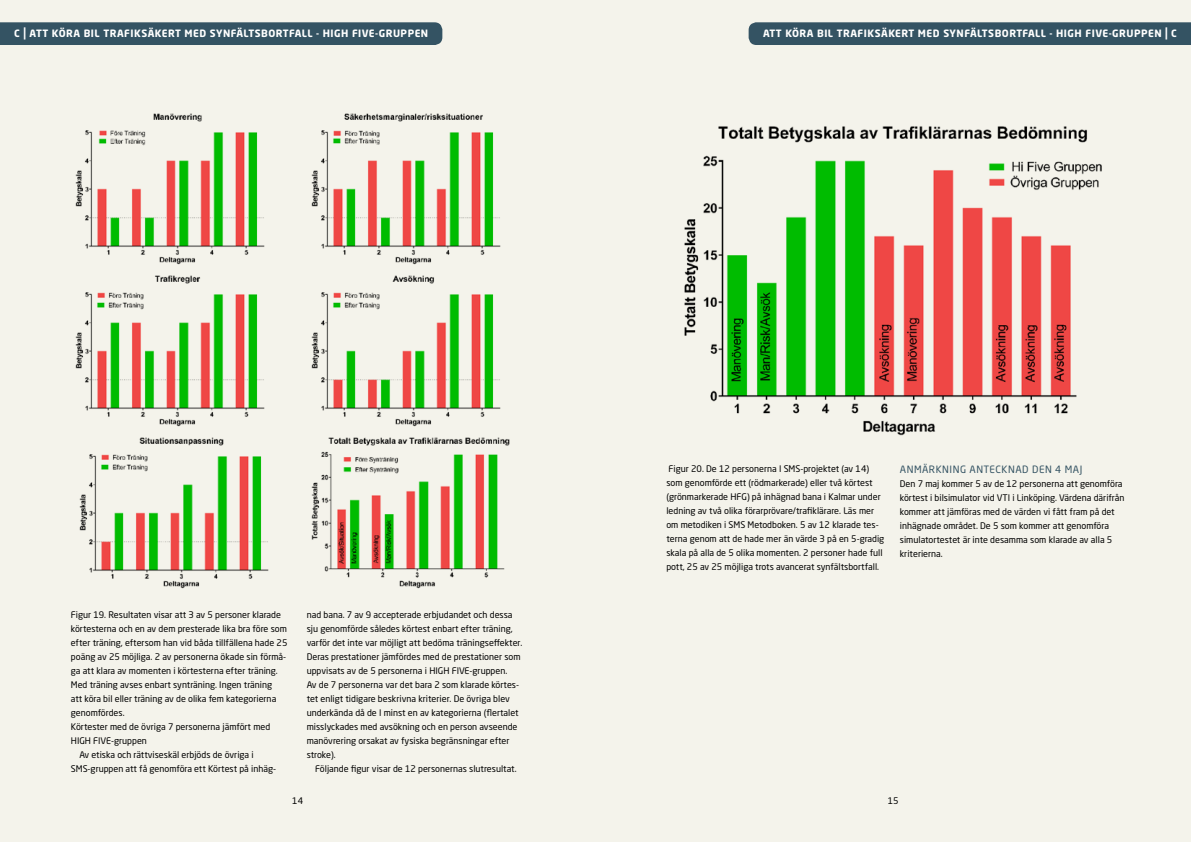
<style>
.page{position:relative;width:1191px;height:842px;background:#f4f3eb}
.page>*{position:absolute;margin:0;border:0;box-sizing:border-box;transform-origin:0 0}
.t1{font:700 10px "Neo Sans Pro";letter-spacing:.05em;color:#fff}
.t2{font:10px "Neo Sans Pro";letter-spacing:.05em;color:#345363}
.t3{font:9px/14px "Neo Sans Pro";color:#000}
.s1{font-size:13px}
</style>
<div class="page">
<img style="left:75px;top:113px;width:190px;height:152px">
<img style="left:311px;top:113px;width:190px;height:152px">
<img style="left:75px;top:275px;width:190px;height:152px">
<img style="left:311px;top:275px;width:190px;height:152px">
<img style="left:79px;top:437px;width:190px;height:152px">
<img style="left:311px;top:437px;width:199px;height:152px">
<div style="left:0;top:22px;width:442px;height:23px;background:#345363"></div>
<img style="left:684px;top:126px;width:418px;height:310px">
<div style="left:748px;top:22px;width:443px;height:23px;background:#345363"></div>
<p class="t1" style="left:14px;top:27px;width:415px">C <span class="s1">|</span> ATT KÖRA BIL TRAFIKSÄKERT MED SYNFÄLTSBORTFALL - HIGH FIVE-GRUPPEN</p>
<p class="t1" style="left:763px;top:27px;width:415px">ATT KÖRA BIL TRAFIKSÄKERT MED SYNFÄLTSBORTFALL - HIGH FIVE-GRUPPEN <span class="s1">|</span> C</p>
<p class="t3" style="left:71px;top:608px;width:212px">Figur 19. Resultaten visar att 3 av 5 personer klarade</p>
<p class="t3" style="left:71px;top:622px;width:218px">körtesterna och en av dem presterade lika bra före som</p>
<p class="t3" style="left:71px;top:636px;width:218px">efter träning, eftersom han vid båda tillfällena hade 25</p>
<p class="t3" style="left:71px;top:650px;width:217px">poäng av 25 möjliga. 2 av personerna ökade sin förmå-</p>
<p class="t3" style="left:71px;top:664px;width:208px">ga att klara av momenten i körtesterna efter träning.</p>
<p class="t3" style="left:71px;top:678px;width:203px">Med träning avses enbart synträning. Ingen träning</p>
<p class="t3" style="left:71px;top:692px;width:207px">att köra bil eller träning av de olika fem kategorierna</p>
<p class="t3" style="left:71px;top:706px;width:55px">genomfördes.</p>
<p class="t3" style="left:71px;top:720px;width:201px">Körtester med de övriga 7 personerna jämfört med</p>
<p class="t3" style="left:71px;top:734px;width:78px">HIGH FIVE-gruppen</p>
<p class="t3" style="left:79px;top:748px;width:176px">Av etiska och rättviseskäl erbjöds de övriga i</p>
<p class="t3" style="left:71px;top:762px;width:207px">SMS-gruppen att få genomföra ett Körtest på inhäg-</p>
<p class="t3" style="left:307px;top:608px;width:217px">nad bana. 7 av 9 accepterade erbjudandet och dessa sju genomförde således körtest enbart efter träning, varför det inte var möjligt att bedöma träningseffekter.<br>Deras prestationer jämfördes med de prestationer som uppvisats av de 5 personerna i HIGH FIVE-gruppen.<br>Av de 7 personerna var det bara 2 som klarade körtes&shy;tet enligt tidigare beskrivna kriterier. De övriga blev underkända då de I minst en av kategorierna (flertalet misslyckades med avsökning och en person avseende manövrering orsakat av fysiska begränsningar efter stroke).</p>
<p class="t3" style="left:315px;top:762px;width:203px">Följande figur visar de 12 personernas slutresultat.</p>
<p class="t3" style="left:666px;top:461px;width:219px">Figur 20. De 12 personerna I SMS-projektet (av 14) som genomförde ett (rödmarkerade) eller två körtest (grönmarkerade HFG) på inhägnad bana i Kalmar under ledning av två olika förarprövare/trafiklärare. Läs mer om metodiken i SMS Metodboken. 5 av 12 klarade tes&shy;terna genom att de hade mer än värde 3 på en 5-gradig skala på alla de 5 olika momenten. 2 personer hade full pott, 25 av 25 möjliga trots avancerat synfältsbortfall.</p>
<p class="t2" style="left:900px;top:463px;width:184px">ANMÄRKNING ANTECKNAD DEN 4 MAJ</p>
<p class="t3" style="left:900px;top:476px;width:226px">Den 7 maj kommer 5 av de 12 personerna att genomföra körtest i bilsimulator vid VTI i Linköping. Värdena därifrån kommer att jämföras med de värden vi fått fram på det inhägnade området. De 5 som kommer att genomföra simulatortestet är inte desamma som klarade av alla 5 kriterierna.</p>
<p class="t3" style="left:292px;top:793px;width:12px">14</p>
<p class="t3" style="left:887px;top:793px;width:12px">15</p>
</div>
